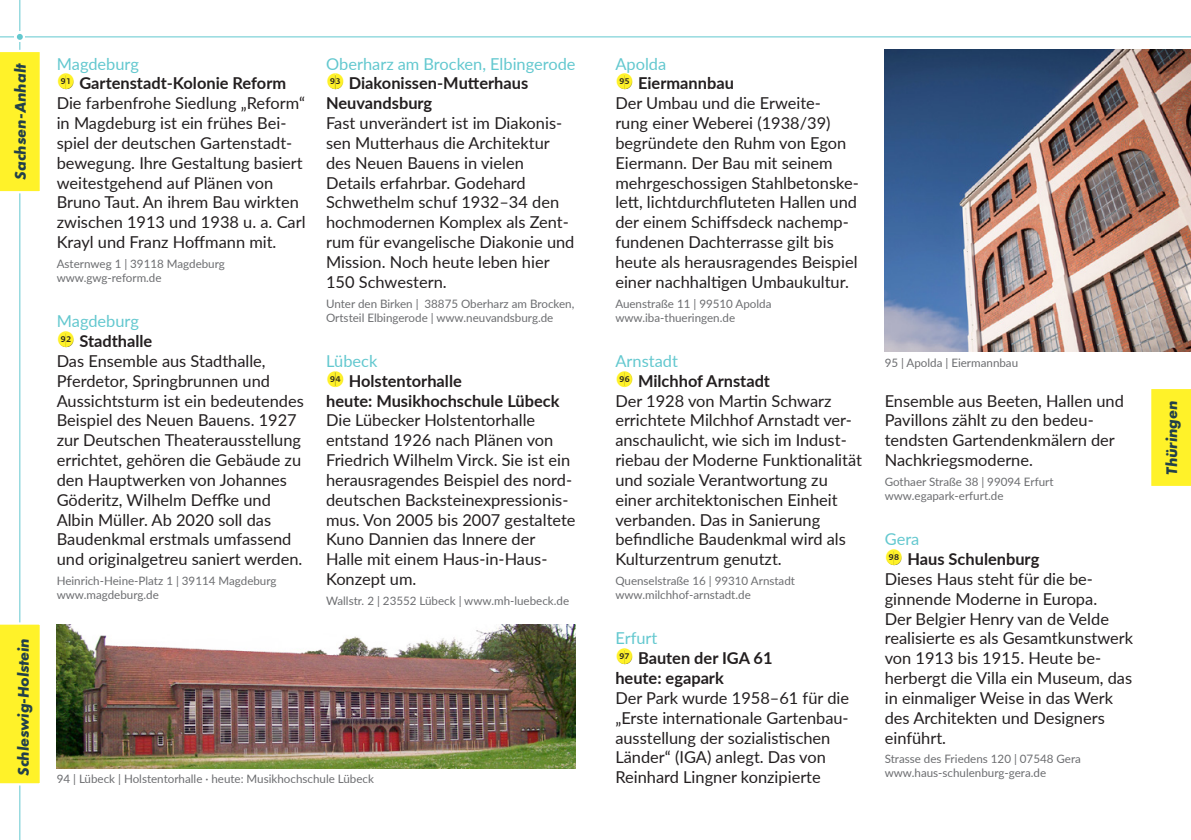
<style>
.page{position:relative;width:1191px;height:840px;background:#fff}
.page>*{position:absolute;margin:0;border:0;box-sizing:border-box;transform-origin:0 0}
.Stadt{font:25px "Fedra Sans Std";color:#231f20}
.Fließtext{font:16.4px/19.8px "Lato";color:#231f20}
.t1{font:700 16.4px/19.8px "Lato";color:#231f20}
.Stadt-2{font:16.4px "Lato";color:#63c8cf}
.Bundesland{font:italic 700 16px "Futura PT";letter-spacing:-.01em;color:#22404a}
.Anschirft___Bildunte{font:11.6px/14px "Lato";color:#6c6d70}
.s1{font-family:"Fedra Sans Std";font-weight:400;font-size:22px;color:#fff229}
</style>
<div class="page">
<hr style="left:19px;top:0;width:1px;height:839px;background:#63c8cf">
<hr style="left:0;top:36px;width:1191px;height:1px;background:#63c8cf">
<div style="left:14px;top:31px;width:11px;height:11px;background:#fff"></div>
<svg style="left:17px;top:34px;width:6px;height:6px"></svg>
<div style="left:0;top:621px;width:40px;height:165px;background:#fff229"></div>
<svg style="left:0;top:49px;width:40px;height:145px;background:#fef233"></svg>
<div style="left:1151px;top:389px;width:40px;height:97px;background:#fff229"></div>
<img style="left:57px;top:624px;width:518px;height:143px">
<img style="left:884px;top:50px;width:307px;height:302px">
<p class="Stadt-2" style="left:57px;top:52px;width:84px">Magdeburg</p>
<p class="t1" style="left:57px;top:73px;width:231px"><span class="s1">(91)</span> Gartenstadt-Kolonie Reform</p>
<p class="Fließtext" style="left:57px;top:93px;width:250px">Die farbenfrohe Siedlung „Reform“ in Magdeburg ist ein frühes Bei&shy;spiel der deutschen Gartenstadt&shy;bewegung. Ihre Gestaltung basiert weitestgehend auf Plänen von<br>Bruno Taut. An ihrem Bau wirkten zwischen 1913 und 1938 u. a. Carl<br>Krayl und Franz Hoffmann mit.</p>
<p class="Anschirft___Bildunte" style="left:57px;top:256px;width:170px">Asternweg 1 | 39118 Magdeburg www.gwg-reform.de</p>
<p class="Stadt-2" style="left:326px;top:52px;width:251px">Oberharz am Brocken, Elbingerode</p>
<p class="t1" style="left:326px;top:73px;width:204px"><span class="s1">(93)</span> Diakonissen-Mutterhaus<br>Neuvandsburg</p>
<p class="Fließtext" style="left:326px;top:112px;width:250px">Fast unverändert ist im Diakonis&shy;sen Mutterhaus die Architektur des Neuen Bauens in vielen<br>Details erfahrbar. Godehard<br>Schwethelm schuf 1932–34 den hochmodernen Komplex als Zent&shy;rum für evangelische Diakonie und<br>Mission. Noch heute leben hier<br>150 Schwestern.</p>
<p class="Anschirft___Bildunte" style="left:326px;top:295px;width:250px">Unter den Birken | 38875 Oberharz am Brocken,<br>Ortsteil Elbingerode | www.neuvandsburg.de</p>
<p class="Stadt-2" style="left:615px;top:52px;width:52px">Apolda</p>
<p class="t1" style="left:615px;top:73px;width:120px"><span class="s1">(95)</span> Eiermannbau</p>
<p class="Fließtext" style="left:615px;top:93px;width:245px">Der Umbau und die Erweite-<br>rung einer Weberei (1938/39) begründete den Ruhm von Egon<br>Eiermann. Der Bau mit seinem mehrgeschossigen Stahlbetonske&shy;lett, lichtdurchfluteten Hallen und der einem Schiffsdeck nachemp&shy;fundenen Dachterrasse gilt bis heute als herausragendes Beispiel einer nachhaltigen Umbaukultur.</p>
<p class="Anschirft___Bildunte" style="left:615px;top:295px;width:158px">Auenstraße 11 | 99510 Apolda www.iba-thueringen.de</p>
<p class="Bundesland" style="left:11px;top:179px;width:118px;rotate:-90deg">Sachsen-Anhalt</p>
<p class="Stadt" style="left:615px;top:65px;width:21px">●</p>
<p class="Stadt" style="left:57px;top:65px;width:21px">●</p>
<p class="Stadt" style="left:326px;top:65px;width:21px">●</p>
<p class="Stadt-2" style="left:57px;top:309px;width:84px">Magdeburg</p>
<p class="t1" style="left:57px;top:330px;width:97px"><span class="s1">(92)</span> Stadthalle</p>
<p class="Fließtext" style="left:57px;top:350px;width:249px">Das Ensemble aus Stadthalle,<br>Pferdetor, Springbrunnen und<br>Aussichtsturm ist ein bedeutendes<br>Beispiel des Neuen Bauens. 1927 zur Deutschen Theaterausstellung errichtet, gehören die Gebäude zu den Hauptwerken von Johannes<br>Göderitz, Wilhelm Deffke und<br>Albin Müller. Ab 2020 soll das<br>Baudenkmal erstmals umfassend und originalgetreu saniert werden.</p>
<p class="Anschirft___Bildunte" style="left:57px;top:573px;width:221px">Heinrich-Heine-Platz 1 | 39114 Magdeburg www.magdeburg.de</p>
<p class="Stadt" style="left:57px;top:322px;width:21px">●</p>
<p class="Stadt-2" style="left:326px;top:349px;width:53px">Lübeck</p>
<p class="t1" style="left:326px;top:370px;width:235px"><span class="s1">(94)</span> Holstentorhalle<br>heute: Musikhochschule Lübeck</p>
<p class="Fließtext" style="left:326px;top:409px;width:251px">Die Lübecker Holstentorhalle entstand 1926 nach Plänen von<br>Friedrich Wilhelm Virck. Sie ist ein herausragendes Beispiel des nord&shy;deutschen Backsteinexpressionis&shy;mus. Von 2005 bis 2007 gestaltete<br>Kuno Dannien das Innere der<br>Halle mit einem Haus-in-Haus-<br>Konzept um.</p>
<p class="Anschirft___Bildunte" style="left:326px;top:592px;width:245px">Wallstr. 2 | 23552 Lübeck | www.mh-luebeck.de</p>
<p class="Stadt-2" style="left:615px;top:349px;width:64px">Arnstadt</p>
<p class="t1" style="left:615px;top:370px;width:156px"><span class="s1">(96)</span> Milchhof Arnstadt</p>
<p class="Fließtext" style="left:615px;top:390px;width:248px">Der 1928 von Martin Schwarz errichtete Milchhof Arnstadt ver&shy;anschaulicht, wie sich im Indust&shy;riebau der Moderne Funktionalität und soziale Verantwortung zu einer architektonischen Einheit verbanden. Das in Sanierung befindliche Baudenkmal wird als<br>Kulturzentrum genutzt.</p>
<p class="Anschirft___Bildunte" style="left:615px;top:573px;width:181px">Quenselstraße 16 | 99310 Arnstadt www.milchhof-arnstadt.de</p>
<p class="Stadt" style="left:326px;top:362px;width:21px">●</p>
<p class="Stadt" style="left:615px;top:362px;width:21px">●</p>
<p class="Bundesland" style="left:14px;top:775px;width:139px;rotate:-90deg">Schleswig-Holstein</p>
<p class="Anschirft___Bildunte" style="left:57px;top:771px;width:319px">94 | Lübeck | Holstentorhalle · heute: Musikhochschule Lübeck</p>
<p class="Stadt-2" style="left:615px;top:626px;width:43px">Erfurt</p>
<p class="t1" style="left:615px;top:647px;width:159px"><span class="s1">(97)</span> Bauten der IGA 61 heute: egapark</p>
<p class="Fließtext" style="left:615px;top:687px;width:235px">Der Park wurde 1958–61 für die „Erste internationale Gartenbau&shy;ausstellung der sozialistischen<br>Länder“ (IGA) anlegt. Das von<br>Reinhard Lingner konzipierte</p>
<p class="Stadt" style="left:615px;top:639px;width:21px">●</p>
<p class="Anschirft___Bildunte" style="left:884px;top:355px;width:135px">95 | Apolda | Eiermannbau</p>
<p class="Fließtext" style="left:884px;top:390px;width:241px">Ensemble aus Beeten, Hallen und<br>Pavillons zählt zu den bedeu&shy;tendsten Gartendenkmälern der<br>Nachkriegsmoderne.</p>
<p class="Anschirft___Bildunte" style="left:884px;top:474px;width:170px">Gothaer Straße 38 | 99094 Erfurt www.egapark-erfurt.de</p>
<p class="Stadt-2" style="left:885px;top:527px;width:36px">Gera</p>
<p class="t1" style="left:884px;top:548px;width:156px"><span class="s1">(98)</span> Haus Schulenburg</p>
<p class="Fließtext" style="left:884px;top:568px;width:250px">Dieses Haus steht für die be&shy;ginnende Moderne in Europa.<br>Der Belgier Henry van de Velde realisierte es als Gesamtkunstwerk von 1913 bis 1915. Heute be&shy;herbergt die Villa ein Museum, das in einmaliger Weise in das Werk des Architekten und Designers einführt.</p>
<p class="Anschirft___Bildunte" style="left:884px;top:751px;width:198px">Strasse des Friedens 120 | 07548 Gera www.haus-schulenburg-gera.de</p>
<p class="Stadt" style="left:884px;top:540px;width:21px">●</p>
<p class="Bundesland" style="left:1162px;top:474px;width:76px;rotate:-90deg">Thüringen</p>
</div>
